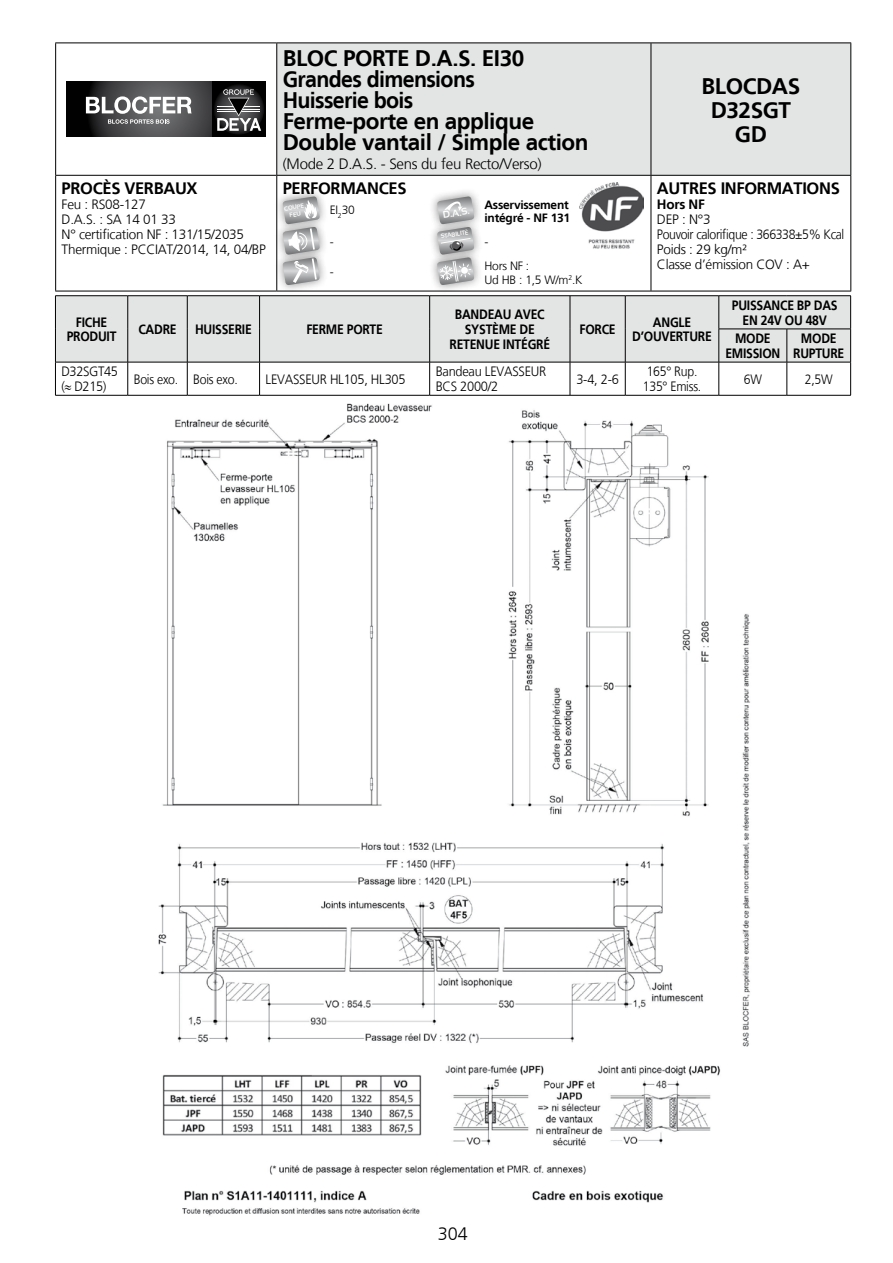
<style>
.page{position:relative;width:893px;height:1263px;background:#fff}
.page>*{position:absolute;margin:0;border:0;box-sizing:border-box;transform-origin:0 0}
.t1{font:700 22.5px/21px "Frutiger LT";letter-spacing:-.02em;color:#000}
.t2{font:300 18px "Frutiger LT";color:#000}
.t3{font:700 16.5px "Frutiger LT";letter-spacing:-.02em;color:#000}
.t4{font:300 15px "Frutiger LT";letter-spacing:-.02em;color:#000}
.t5{font:300 13.5px/15px "Frutiger LT";letter-spacing:-.02em;color:#000}
.t6{font:700 13.5px/14.5px "Frutiger LT";letter-spacing:-.02em;color:#000;text-align:center;scale:.9 1}
.t7{font:300 13.5px/14.5px "Frutiger LT";letter-spacing:-.02em;color:#000;scale:.95 1}
.t8{font:300 13.5px/14.5px "Frutiger LT";letter-spacing:-.02em;color:#000;scale:.91 1}
.t9{font:700 13.5px "Frutiger LT";letter-spacing:-.02em;color:#000}
.t10{font:300 12px/13.5px "Frutiger LT";letter-spacing:-.02em;color:#000}
.t11{font:700 12px/13.5px "Frutiger LT";letter-spacing:-.02em;color:#000}
.t12{font:700 9.6px "Sansation";color:#fff}
.t13{font:700 6px/7.5px "Sansation";color:#fff;text-align:center}
</style>
<div class="page">
<div style="left:277px;top:44px;width:573px;height:131px;background:#e3e4e4"></div>
<hr style="left:55px;top:43px;width:222px;height:1px;background:#000">
<hr style="left:55px;top:43px;width:1px;height:132px;background:#000">
<hr style="left:277px;top:43px;width:374px;height:1px;background:#000">
<hr style="left:276px;top:43px;width:1px;height:132px;background:#000">
<hr style="left:651px;top:43px;width:200px;height:1px;background:#000">
<hr style="left:651px;top:43px;width:1px;height:132px;background:#000">
<hr style="left:850px;top:43px;width:1px;height:132px;background:#000">
<hr style="left:55px;top:175px;width:222px;height:1px;background:#000">
<hr style="left:55px;top:176px;width:1px;height:115px;background:#000">
<hr style="left:277px;top:175px;width:374px;height:1px;background:#000">
<hr style="left:276px;top:176px;width:1px;height:115px;background:#000">
<hr style="left:651px;top:175px;width:200px;height:1px;background:#000">
<hr style="left:651px;top:176px;width:1px;height:115px;background:#000">
<hr style="left:850px;top:176px;width:1px;height:115px;background:#000">
<hr style="left:55px;top:291px;width:222px;height:1px;background:#000">
<hr style="left:277px;top:291px;width:374px;height:1px;background:#000">
<hr style="left:651px;top:291px;width:200px;height:1px;background:#000">
<div style="left:211px;top:81px;width:55px;height:56px;background:#000"></div>
<svg style="left:213px;top:83px;width:51px;height:52px"></svg>
<svg style="left:217px;top:89px;width:44px;height:42px;background:#666667"></svg>
<svg style="left:66px;top:81px;width:145px;height:56px;background:#383839"></svg>
<svg style="left:86px;top:96px;width:106px;height:28px"></svg>
<div style="left:274px;top:188px;width:54px;height:45px;background:#000;opacity:.45"></div>
<div style="left:428px;top:188px;width:55px;height:45px;background:#000;opacity:.45"></div>
<div style="left:274px;top:218px;width:54px;height:45px;background:#000;opacity:.45"></div>
<div style="left:428px;top:218px;width:55px;height:45px;background:#000;opacity:.45"></div>
<div style="left:274px;top:249px;width:54px;height:45px;background:#000;opacity:.45"></div>
<svg style="left:282px;top:196px;width:38px;height:89px;background:#bfc0c1"></svg>
<div style="left:428px;top:248px;width:55px;height:46px;background:#000;opacity:.45"></div>
<svg style="left:437px;top:196px;width:38px;height:89px;background:#b8b9ba"></svg>
<div style="left:56px;top:296px;width:794px;height:66px;background:#e3e4e4"></div>
<hr style="left:55px;top:295px;width:73px;height:1px;background:#000">
<hr style="left:55px;top:296px;width:1px;height:33px;background:#000">
<hr style="left:128px;top:295px;width:59px;height:1px;background:#000">
<hr style="left:127px;top:296px;width:1px;height:33px;background:#000">
<hr style="left:187px;top:295px;width:73px;height:1px;background:#000">
<hr style="left:187px;top:296px;width:1px;height:33px;background:#000">
<hr style="left:260px;top:295px;width:170px;height:1px;background:#000">
<hr style="left:259px;top:296px;width:1px;height:33px;background:#000">
<hr style="left:430px;top:295px;width:140px;height:1px;background:#000">
<hr style="left:429px;top:296px;width:1px;height:33px;background:#000">
<hr style="left:570px;top:295px;width:55px;height:1px;background:#000">
<hr style="left:570px;top:296px;width:1px;height:33px;background:#000">
<hr style="left:625px;top:295px;width:94px;height:1px;background:#000">
<hr style="left:625px;top:296px;width:1px;height:33px;background:#000">
<hr style="left:719px;top:295px;width:68px;height:1px;background:#000">
<hr style="left:719px;top:296px;width:1px;height:33px;background:#000">
<hr style="left:787px;top:295px;width:64px;height:1px;background:#000">
<hr style="left:850px;top:296px;width:1px;height:33px;background:#000">
<hr style="left:55px;top:329px;width:1px;height:33px;background:#000">
<hr style="left:127px;top:329px;width:1px;height:33px;background:#000">
<hr style="left:187px;top:329px;width:1px;height:33px;background:#000">
<hr style="left:259px;top:329px;width:1px;height:33px;background:#000">
<hr style="left:429px;top:329px;width:1px;height:33px;background:#000">
<hr style="left:570px;top:329px;width:1px;height:33px;background:#000">
<hr style="left:625px;top:329px;width:1px;height:33px;background:#000">
<hr style="left:719px;top:329px;width:68px;height:1px;background:#000">
<hr style="left:719px;top:329px;width:1px;height:33px;background:#000">
<hr style="left:787px;top:329px;width:64px;height:1px;background:#000">
<hr style="left:787px;top:329px;width:1px;height:33px;background:#000">
<hr style="left:850px;top:329px;width:1px;height:33px;background:#000">
<hr style="left:55px;top:362px;width:73px;height:1px;background:#000">
<hr style="left:55px;top:362px;width:1px;height:33px;background:#000">
<hr style="left:128px;top:362px;width:59px;height:1px;background:#000">
<hr style="left:127px;top:362px;width:1px;height:33px;background:#000">
<hr style="left:187px;top:362px;width:73px;height:1px;background:#000">
<hr style="left:187px;top:362px;width:1px;height:33px;background:#000">
<hr style="left:260px;top:362px;width:170px;height:1px;background:#000">
<hr style="left:259px;top:362px;width:1px;height:33px;background:#000">
<hr style="left:430px;top:362px;width:140px;height:1px;background:#000">
<hr style="left:429px;top:362px;width:1px;height:33px;background:#000">
<hr style="left:570px;top:362px;width:55px;height:1px;background:#000">
<hr style="left:570px;top:362px;width:1px;height:33px;background:#000">
<hr style="left:625px;top:362px;width:94px;height:1px;background:#000">
<hr style="left:625px;top:362px;width:1px;height:33px;background:#000">
<hr style="left:719px;top:362px;width:68px;height:1px;background:#000">
<hr style="left:719px;top:362px;width:1px;height:33px;background:#000">
<hr style="left:787px;top:362px;width:64px;height:1px;background:#000">
<hr style="left:787px;top:362px;width:1px;height:33px;background:#000">
<hr style="left:850px;top:362px;width:1px;height:33px;background:#000">
<hr style="left:55px;top:395px;width:73px;height:1px;background:#000">
<hr style="left:128px;top:395px;width:59px;height:1px;background:#000">
<hr style="left:187px;top:395px;width:73px;height:1px;background:#000">
<hr style="left:260px;top:395px;width:170px;height:1px;background:#000">
<hr style="left:430px;top:395px;width:140px;height:1px;background:#000">
<hr style="left:570px;top:395px;width:55px;height:1px;background:#000">
<hr style="left:625px;top:395px;width:94px;height:1px;background:#000">
<hr style="left:719px;top:395px;width:68px;height:1px;background:#000">
<hr style="left:787px;top:395px;width:64px;height:1px;background:#000">
<img style="left:158px;top:403px;width:592px;height:813px">
<img style="left:579px;top:182px;width:64px;height:67px">
<p class="t3" style="left:62px;top:178px;width:137px">PROCÈS VERBAUX</p>
<p class="t5" style="left:62px;top:197px;width:206px">Feu : RS08-127<br>D.A.S. : SA 14 01 33<br>N° certification NF : 131/15/2035<br>Thermique : PCCIAT/2014, 14, 04/BP</p>
<h1 class="t1" style="left:283px;top:48px;width:307px">BLOC PORTE D.A.S. EI30<br>Grandes dimensions<br>Huisserie bois<br>Ferme-porte en applique<br>Double vantail / Simple action</h1>
<p class="t4" style="left:283px;top:156px;width:260px">(Mode 2 D.A.S. - Sens du feu Recto/Verso)</p>
<p class="t3" style="left:283px;top:178px;width:125px">PERFORMANCES</p>
<p class="t13" style="left:283px;top:205px;width:22px;rotate:-9deg">COUPE<br>FEU</p>
<p class="t12" style="left:442px;top:209px;width:28px;rotate:-9deg">D.A.S.</p>
<p class="t13" style="left:440px;top:233px;width:30px;rotate:-9deg">STABILITÉ</p>
<p class="t10" style="left:330px;top:203px;width:27px">EI<sub>2</sub>30</p>
<p class="t11" style="left:485px;top:198px;width:87px">Asservissement intégré - NF 131</p>
<p class="t10" style="left:330px;top:235px;width:5px">-</p>
<p class="t10" style="left:485px;top:235px;width:5px">-</p>
<p class="t10" style="left:330px;top:265px;width:5px">-</p>
<p class="t10" style="left:485px;top:259px;width:99px">Hors NF :<br>Ud HB : 1,5 W/m<sup>2</sup>.K</p>
<h1 class="t1" style="left:702px;top:74px;width:100px;line-height:24px;text-align:center">BLOCDAS<br>D32SGT<br>GD</h1>
<p class="t3" style="left:657px;top:178px;width:184px">AUTRES INFORMATIONS</p>
<p class="t9" style="left:657px;top:196px;width:49px">Hors NF</p>
<p class="t5" style="left:657px;top:212px;width:189px">DEP : N°3<br>Pouvoir calorifique : 366338±5% Kcal<br>Poids : 29 kg/m²<br>Classe d’émission COV : A+</p>
<p class="t6" style="left:67px;top:315px;width:57px">FICHE<br>PRODUIT</p>
<p class="t6" style="left:138px;top:322px;width:44px">CADRE</p>
<p class="t6" style="left:195px;top:322px;width:65px">HUISSERIE</p>
<p class="t6" style="left:306px;top:322px;width:86px">FERME PORTE</p>
<p class="t6" style="left:450px;top:307px;width:113px">BANDEAU AVEC<br>SYSTÈME DE<br>RETENUE INTÉGRÉ</p>
<p class="t6" style="left:580px;top:322px;width:42px">FORCE</p>
<p class="t6" style="left:632px;top:315px;width:90px">ANGLE<br>D’OUVERTURE</p>
<p class="t6" style="left:732px;top:298px;width:119px">PUISSANCE BP DAS<br>EN 24V OU 48V</p>
<p class="t6" style="left:725px;top:331px;width:63px">MODE<br>EMISSION</p>
<p class="t6" style="left:793px;top:331px;width:58px">MODE<br>RUPTURE</p>
<p class="t7" style="left:61px;top:365px;width:61px">D32SGT45 (≈ D215)</p>
<p class="t8" style="left:134px;top:372px;width:116px">Bois exo. Bois exo.</p>
<p class="t7" style="left:266px;top:372px;width:149px">LEVASSEUR HL105, HL305</p>
<p class="t7" style="left:436px;top:365px;width:118px">Bandeau LEVASSEUR<br>BCS 2000/2</p>
<p class="t7" style="left:576px;top:372px;width:46px">3-4, 2-6</p>
<p class="t8" style="left:643px;top:365px;width:66px">165° Rup.<br>135° Emiss.</p>
<p class="t8" style="left:744px;top:372px;width:21px">6W</p>
<p class="t8" style="left:805px;top:372px;width:32px">2,5W</p>
<h2 class="t2" style="left:438px;top:1224px;width:32px">304</h2>
</div>
